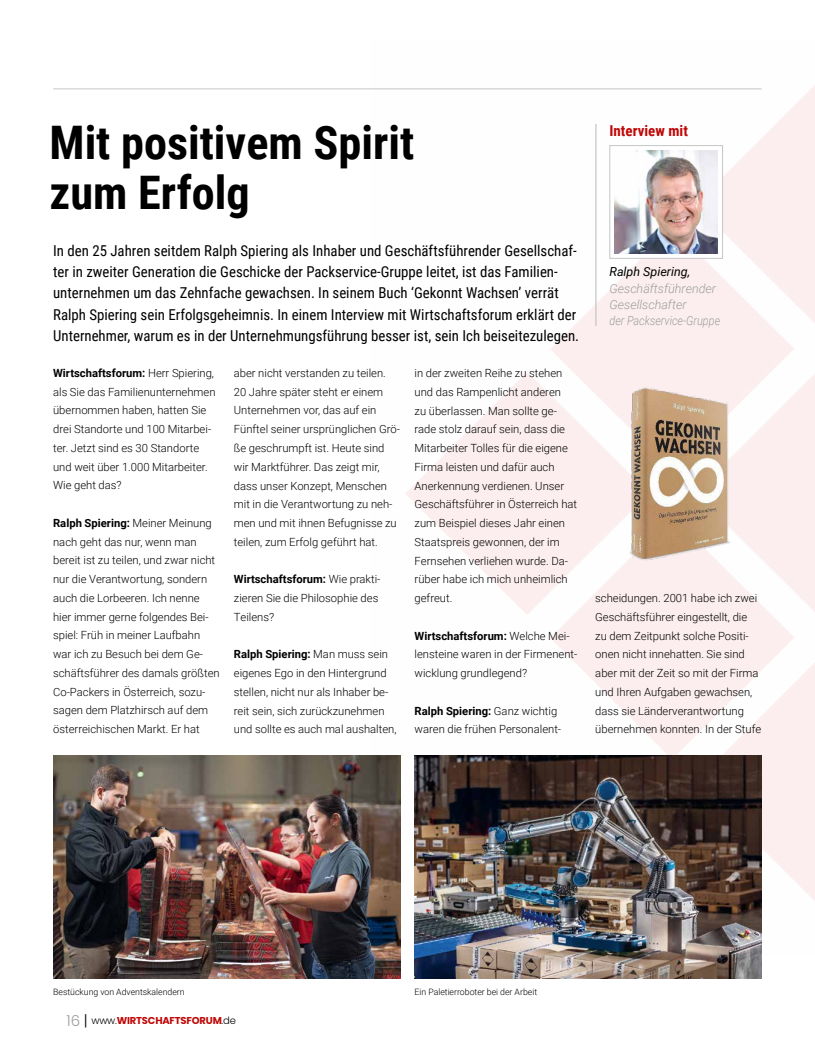
<style>
.page{position:relative;width:815px;height:1063px;background:#fff}
.page>*{position:absolute;margin:0;border:0;box-sizing:border-box;transform-origin:0 0}
.t1{font:700 46.25px/50px "Roboto Condensed";color:#000}
.t2{font:15px/21.2px "Roboto Condensed";color:#000}
.t3{font:700 15px "Roboto Condensed";color:#c00808}
.t4{font:italic 300 12.5px/16.2px "Roboto";color:#9c9d9d}
.t5{font:italic 12.5px "Roboto";color:#000}
.t6{font:300 11.25px/18.8px "Roboto";color:#000}
.t7{font:700 10px "Poppins";letter-spacing:-.02em;color:#c00808}
.t8{font:300 8.75px "Roboto";color:#000}
.s1{font-weight:700}
.s2{font-weight:300;font-size:15px;color:#9c9d9d}
.s3{font-weight:300;font-size:15px;color:#000}
.s4{font-weight:300;color:#000}
</style>
<div class="page">
<img style="left:371px;top:85px;width:444px;height:872px">
<hr style="left:53px;top:89px;width:709px;height:1px;background:#c5c6c6">
<img style="left:53px;top:756px;width:347px;height:223px">
<img style="left:415px;top:756px;width:347px;height:223px">
<div style="left:609px;top:145px;width:114px;height:114px;background:#fff;border:1px solid #c5c6c6"></div>
<img style="left:615px;top:151px;width:103px;height:102px">
<hr style="left:595px;top:124px;width:2px;height:202px;background:#c5c6c6">
<img style="left:597px;top:377px;width:165px;height:193px">
<h1 class="t1" style="left:50px;top:116px;width:366px">Mit positivem Spirit zum Erfolg</h1>
<p class="t2" style="left:53px;top:239px;width:527px">In den 25 Jahren seitdem Ralph Spiering als Inhaber und Geschäftsführender Gesellschaf&shy;ter in zweiter Generation die Geschicke der Packservice-Gruppe leitet, ist das Familien&shy;unternehmen um das Zehnfache gewachsen. In seinem Buch ‘Gekonnt Wachsen’ verrät Ralph Spiering sein Erfolgsgeheimnis. In einem Interview mit Wirtschaftsforum erklärt der Unternehmer, warum es in der Unternehmungsführung besser ist, sein Ich beiseitezulegen.</p>
<p class="t6" style="left:53px;top:363px;width:164px"><span class="s1">Wirtschaftsforum:</span> Herr Spiering, als Sie das Familienunternehmen übernommen haben, hatten Sie drei Standorte und 100 Mitarbei&shy;ter. Jetzt sind es 30 Standorte und weit über 1.000 Mitarbeiter.<br>Wie geht das?</p>
<p class="t6" style="left:53px;top:513px;width:168px"><span class="s1">Ralph Spiering:</span> Meiner Meinung nach geht das nur, wenn man bereit ist zu teilen, und zwar nicht nur die Verantwortung, sondern auch die Lorbeeren. Ich nenne hier immer gerne folgendes Bei&shy;spiel: Früh in meiner Laufbahn war ich zu Besuch bei dem Ge&shy;schäftsführer des damals größten<br>Co-Packers in Österreich, sozu&shy;sagen dem Platzhirsch auf dem österreichischen Markt. Er hat</p>
<p class="t6" style="left:234px;top:363px;width:168px">aber nicht verstanden zu teilen.<br>20 Jahre später steht er einem<br>Unternehmen vor, das auf ein<br>Fünftel seiner ursprünglichen Grö&shy;ße geschrumpft ist. Heute sind wir Marktführer. Das zeigt mir, dass unser Konzept, Menschen mit in die Verantwortung zu neh&shy;men und mit ihnen Befugnisse zu teilen, zum Erfolg geführt hat.</p>
<p class="t6" style="left:234px;top:569px;width:148px"><span class="s1">Wirtschaftsforum:</span> Wie prakti&shy;zieren Sie die Philosophie des<br>Teilens?</p>
<p class="t6" style="left:234px;top:644px;width:164px"><span class="s1">Ralph Spiering:</span> Man muss sein eigenes Ego in den Hintergrund stellen, nicht nur als Inhaber be&shy;reit sein, sich zurückzunehmen und sollte es auch mal aushalten,</p>
<p class="t6" style="left:415px;top:363px;width:164px">in der zweiten Reihe zu stehen und das Rampenlicht anderen<br>zu überlassen. Man sollte ge&shy;rade stolz darauf sein, dass die<br>Mitarbeiter Tolles für die eigene<br>Firma leisten und dafür auch<br>Anerkennung verdienen. Unser<br>Geschäftsführer in Österreich hat zum Beispiel dieses Jahr einen<br>Staatspreis gewonnen, der im<br>Fernsehen verliehen wurde. Da&shy;rüber habe ich mich unheimlich gefreut.</p>
<p class="t6" style="left:415px;top:626px;width:164px"><span class="s1">Wirtschaftsforum:</span> Welche Mei&shy;lensteine waren in der Firmenent&shy;wicklung grundlegend?</p>
<p class="t6" style="left:415px;top:701px;width:148px"><span class="s1">Ralph Spiering:</span> Ganz wichtig waren die frühen Personalent-</p>
<h2 class="t3" style="left:609px;top:120px;width:80px">Interview mit</h2>
<p class="t5" style="left:609px;top:263px;width:82px">Ralph Spiering,</p>
<p class="t4" style="left:609px;top:280px;width:112px">Geschäftsführender<br>Gesellschafter<br>der Packservice-Gruppe</p>
<p class="t6" style="left:595px;top:588px;width:167px">scheidungen. 2001 habe ich zwei<br>Geschäftsführer eingestellt, die zu dem Zeitpunkt solche Positi&shy;onen nicht innehatten. Sie sind aber mit der Zeit so mit der Firma und Ihren Aufgaben gewachsen, dass sie Länderverantwortung übernehmen konnten. In der Stufe</p>
<p class="t8" style="left:53px;top:986px;width:133px">Bestückung von Adventskalendern</p>
<p class="t8" style="left:415px;top:986px;width:124px">Ein Paletierroboter bei der Arbeit</p>
<p class="t7" style="left:66px;top:1015px;width:171px"><span class="s2">16</span> <span class="s3">|</span> <span class="s4">www.</span>WIRTSCHAFTSFORUM<span class="s4">.de</span></p>
</div>
